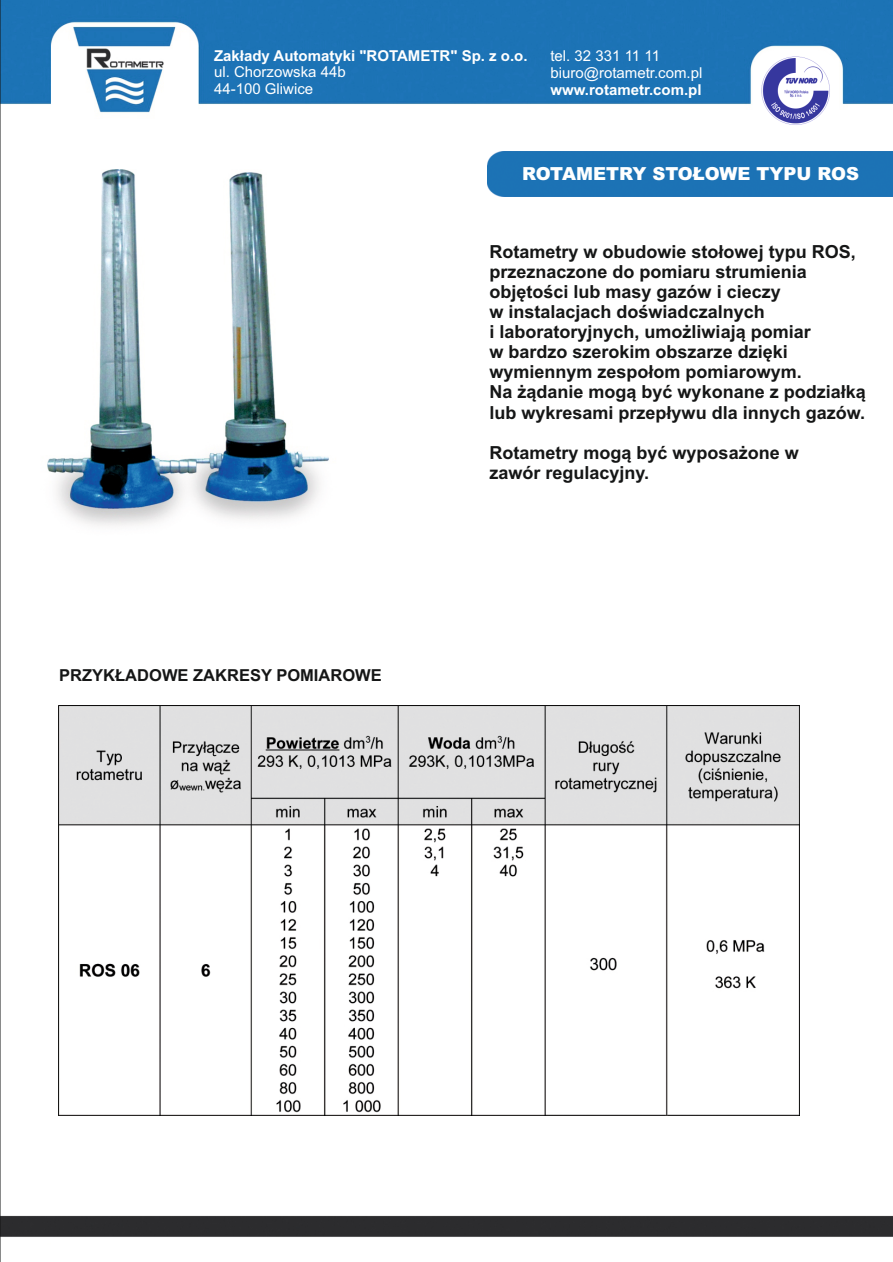
<style>
.page{position:relative;width:893px;height:1262px;background:#fff}
.page>*{position:absolute;margin:0;border:0;box-sizing:border-box;transform-origin:0 0}
.t1{font:700 18px/20.1px "Arial";color:#151616}
.t2{font:900 18px "Arial";color:#fff}
.t3{font:700 16.5px "Arial";color:#151616}
.t4{font:15px/16.8px "Arial";color:#fff}
.t5{font:700 15px "Arial";color:#fff}
</style>
<div class="page">
<img style="left:1px;top:0;width:892px;height:1237px">
<img style="left:753px;top:51px;width:85px;height:83px">
<hr style="left:0;top:0;width:1px;height:1262px;background:#151616">
<div style="left:487px;top:151px;width:405px;height:45px;background:#1c72b5"></div>
<img style="left:33px;top:169px;width:315px;height:375px">
<img style="left:59px;top:705px;width:740px;height:410px">
<p class="t5" style="left:214px;top:50px;width:315px">Zakłady Automatyki "ROTAMETR" Sp. z o.o.</p>
<p class="t4" style="left:214px;top:65px;width:133px">ul. Chorzowska 44b<br>44-100 Gliwice</p>
<p class="t4" style="left:550px;top:49px;width:153px">tel. 32 331 11 11 biuro@rotametr.com.pl</p>
<p class="t5" style="left:550px;top:84px;width:153px">www.rotametr.com.pl</p>
<p class="t2" style="left:522px;top:167px;width:338px">ROTAMETRY STOŁOWE TYPU ROS</p>
<p class="t3" style="left:59px;top:668px;width:324px">PRZYKŁADOWE ZAKRESY POMIAROWE</p>
<p class="t1" style="left:489px;top:243px;width:378px">Rotametry w obudowie stołowej typu ROS, przeznaczone do pomiaru strumienia objętości lub masy gazów i cieczy<br>w instalacjach doświadczalnych<br>i laboratoryjnych, umożliwiają pomiar<br>w bardzo szerokim obszarze dzięki wymiennym zespołom pomiarowym.<br>Na żądanie mogą być wykonane z podziałką lub wykresami przepływu dla innych gazów.</p>
<p class="t1" style="left:489px;top:444px;width:311px">Rotametry mogą być wyposażone w zawór regulacyjny.</p>
</div>
